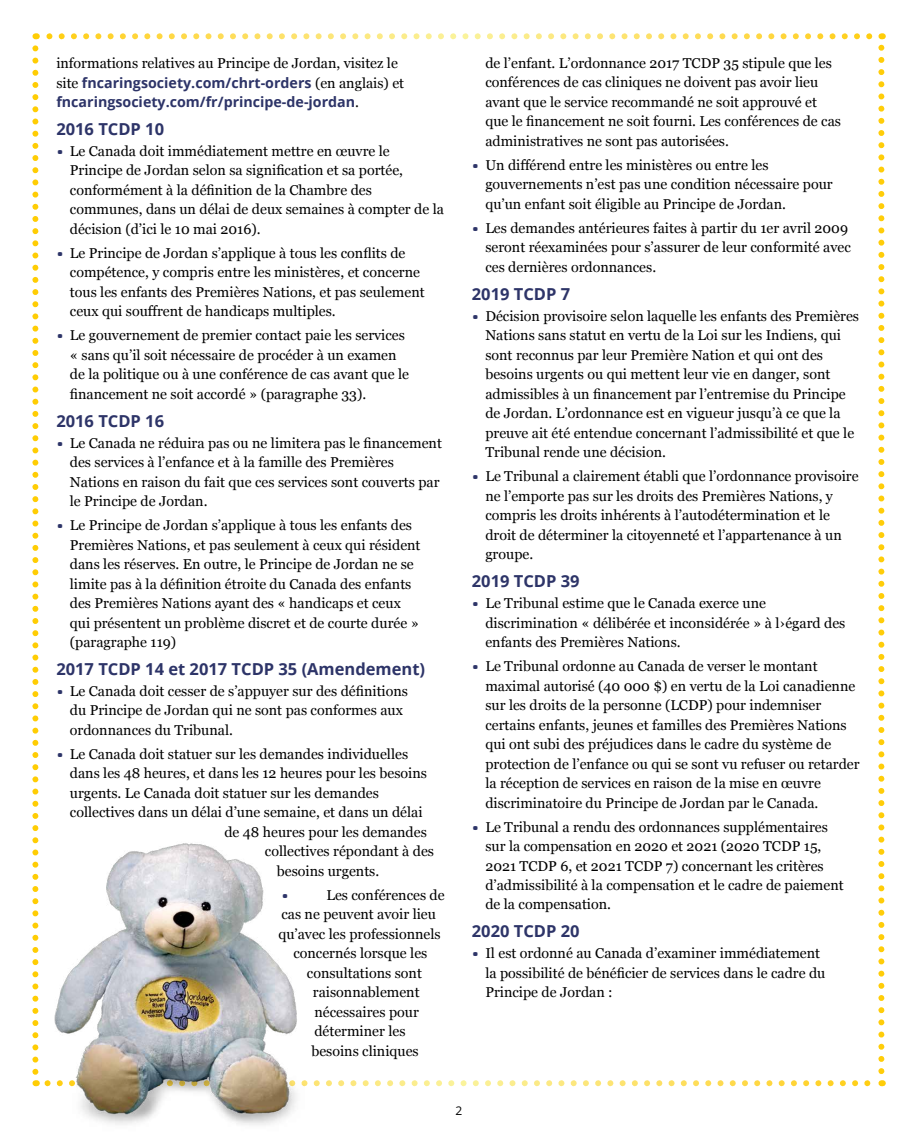
<style>
.page{position:relative;width:918px;height:1143px;background:#fff}
.page>*{position:absolute;margin:0;border:0;box-sizing:border-box;transform-origin:0 0}
.t1{font:700 16.5px "Open Sans";color:#2d3468}
.t2{font:14.25px/19.5px "Georgia";color:#000}
.t3{font:700 14.25px/19.5px "Open Sans";color:#2d3468}
.t4{font:700 14.25px "Signika";color:#2d3468}
.t5{font:12px "Open Sans";color:#000}
.s1{font-family:"Georgia";font-weight:400;color:#000}
.s2{font-family:"Signika";font-weight:700;color:#2d3468}
</style>
<div class="page">
<svg style="left:368px;top:1080px;width:503px;height:6px"></svg>
<svg style="left:32px;top:48px;width:6px;height:759px"></svg>
<svg style="left:878px;top:33px;width:6px;height:1038px"></svg>
<svg style="left:35px;top:33px;width:834px;height:6px"></svg>
<img style="left:32px;top:813px;width:336px;height:312px">
<p class="t2" style="left:56px;top:53px;width:343px">informations relatives au Principe de Jordan, visitez le</p>
<p class="t3" style="left:56px;top:72px;width:349px"><span class="s1">site</span> fncaringsociety.com/chrt-orders <span class="s1">(en anglais) et </span>fncaringsociety.com/fr/principe-de-jordan<span class="s1">.</span></p>
<p class="t1" style="left:56px;top:117px;width:109px">2016 TCDP 10</p>
<p class="t2" style="left:70px;top:141px;width:376px;text-indent:-13px"><span class="s2">•</span> Le Canada doit immédiatement mettre en œuvre le Principe de Jordan selon sa signification et sa portée, conformément à la définition de la Chambre des communes, dans un délai de deux semaines à compter de la décision (d’ici le 10 mai 2016).</p>
<p class="t2" style="left:70px;top:243px;width:356px;text-indent:-13px"><span class="s2">•</span> Le Principe de Jordan s’applique à tous les conflits de compétence, y compris entre les ministères, et concerne tous les enfants des Premières Nations, et pas seulement ceux qui souffrent de handicaps multiples.</p>
<p class="t2" style="left:70px;top:325px;width:341px;text-indent:-13px"><span class="s2">•</span> Le gouvernement de premier contact paie les services « sans qu’il soit nécessaire de procéder à un examen de la politique ou à une conférence de cas avant que le financement ne soit accordé » (paragraphe 33).</p>
<p class="t1" style="left:56px;top:409px;width:109px">2016 TCDP 16</p>
<p class="t2" style="left:70px;top:432px;width:374px;text-indent:-13px"><span class="s2">•</span> Le Canada ne réduira pas ou ne limitera pas le financement des services à l’enfance et à la famille des Premières Nations en raison du fait que ces services sont couverts par le Principe de Jordan.</p>
<p class="t2" style="left:70px;top:515px;width:352px;text-indent:-13px"><span class="s2">•</span> Le Principe de Jordan s’applique à tous les enfants des Premières Nations, et pas seulement à ceux qui résident dans les réserves. En outre, le Principe de Jordan ne se limite pas à la définition étroite du Canada des enfants des Premières Nations ayant des « handicaps et ceux qui présentent un problème discret et de courte durée » (paragraphe 119)</p>
<p class="t1" style="left:56px;top:657px;width:370px">2017 TCDP 14 et 2017 TCDP 35 (Amendement)</p>
<p class="t2" style="left:70px;top:681px;width:340px;text-indent:-13px"><span class="s2">•</span> Le Canada doit cesser de s’appuyer sur des définitions du Principe de Jordan qui ne sont pas conformes aux ordonnances du Tribunal.</p>
<p class="t2" style="left:56px;top:744px;width:353px"><span class="s2">•</span> Le Canada doit statuer sur les demandes individuelles</p>
<p class="t2" style="left:70px;top:763px;width:359px">dans les 48 heures, et dans les 12 heures pour les besoins</p>
<p class="t2" style="left:70px;top:783px;width:311px">urgents. Le Canada doit statuer sur les demandes</p>
<p class="t2" style="left:70px;top:802px;width:354px">collectives dans un délai d’une semaine, et dans un délai</p>
<p class="t2" style="left:224px;top:822px;width:204px">de 48 heures pour les demandes</p>
<p class="t2" style="left:265px;top:841px;width:171px">collectives répondant à des</p>
<p class="t2" style="left:277px;top:861px;width:104px">besoins urgents.</p>
<p class="t4" style="left:281px;top:885px;width:8px">•</p>
<p class="t2" style="left:326px;top:885px;width:120px">Les conférences de</p>
<p class="t2" style="left:281px;top:904px;width:156px">cas ne peuvent avoir lieu</p>
<p class="t2" style="left:278px;top:924px;width:164px">qu’avec les professionnels</p>
<p class="t2" style="left:293px;top:943px;width:136px">concernés lorsque les</p>
<p class="t2" style="left:307px;top:962px;width:117px">consultations sont</p>
<p class="t2" style="left:313px;top:982px;width:108px">raisonnablement</p>
<p class="t2" style="left:314px;top:1001px;width:106px">nécessaires pour</p>
<p class="t2" style="left:314px;top:1021px;width:93px">déterminer les</p>
<p class="t2" style="left:311px;top:1040px;width:109px">besoins cliniques</p>
<p class="t2" style="left:485px;top:53px;width:357px">de l’enfant. L’ordonnance 2017 TCDP 35 stipule que les conférences de cas cliniques ne doivent pas avoir lieu avant que le service recommandé ne soit approuvé et que le financement ne soit fourni. Les conférences de cas administratives ne sont pas autorisées.</p>
<p class="t2" style="left:485px;top:155px;width:349px;text-indent:-13px"><span class="s2">•</span> Un différend entre les ministères ou entre les gouvernements n’est pas une condition nécessaire pour qu’un enfant soit éligible au Principe de Jordan.</p>
<p class="t2" style="left:485px;top:218px;width:367px;text-indent:-13px"><span class="s2">•</span> Les demandes antérieures faites à partir du 1er avril 2009 seront réexaminées pour s’assurer de leur conformité avec ces dernières ordonnances.</p>
<p class="t1" style="left:472px;top:282px;width:100px">2019 TCDP 7</p>
<p class="t2" style="left:485px;top:306px;width:375px;text-indent:-13px"><span class="s2">•</span> Décision provisoire selon laquelle les enfants des Premières Nations sans statut en vertu de la Loi sur les Indiens, qui sont reconnus par leur Première Nation et qui ont des besoins urgents ou qui mettent leur vie en danger, sont admissibles à un financement par l’entremise du Principe de Jordan. L’ordonnance est en vigueur jusqu’à ce que la preuve ait été entendue concernant l’admissibilité et que le Tribunal rende une décision.</p>
<p class="t2" style="left:485px;top:466px;width:375px;text-indent:-13px"><span class="s2">•</span> Le Tribunal a clairement établi que l’ordonnance provisoire ne l’emporte pas sur les droits des Premières Nations, y compris les droits inhérents à l’autodétermination et le droit de déterminer la citoyenneté et l’appartenance à un groupe.</p>
<p class="t1" style="left:472px;top:569px;width:109px">2019 TCDP 39</p>
<p class="t2" style="left:485px;top:593px;width:362px;text-indent:-13px"><span class="s2">•</span> Le Tribunal estime que le Canada exerce une discrimination « délibérée et inconsidérée » à l›égard des enfants des Premières Nations.</p>
<p class="t2" style="left:485px;top:656px;width:376px;text-indent:-13px"><span class="s2">•</span> Le Tribunal ordonne au Canada de verser le montant maximal autorisé (40 000 $) en vertu de la Loi canadienne sur les droits de la personne (LCDP) pour indemniser certains enfants, jeunes et familles des Premières Nations qui ont subi des préjudices dans le cadre du système de protection de l’enfance ou qui se sont vu refuser ou retarder la réception de services en raison de la mise en œuvre discriminatoire du Principe de Jordan par le Canada.</p>
<p class="t2" style="left:485px;top:816px;width:360px;text-indent:-13px"><span class="s2">•</span> Le Tribunal a rendu des ordonnances supplémentaires sur la compensation en 2020 et 2021 (2020 TCDP 15, 2021 TCDP 6, et 2021 TCDP 7) concernant les critères d’admissibilité à la compensation et le cadre de paiement de la compensation.</p>
<p class="t1" style="left:472px;top:920px;width:109px">2020 TCDP 20</p>
<p class="t2" style="left:485px;top:943px;width:342px;text-indent:-13px"><span class="s2">•</span> Il est ordonné au Canada d’examiner immédiatement la possibilité de bénéficier de services dans le cadre du<br>Principe de Jordan :</p>
<p class="t5" style="left:456px;top:1103px;width:8px">2</p>
</div>
